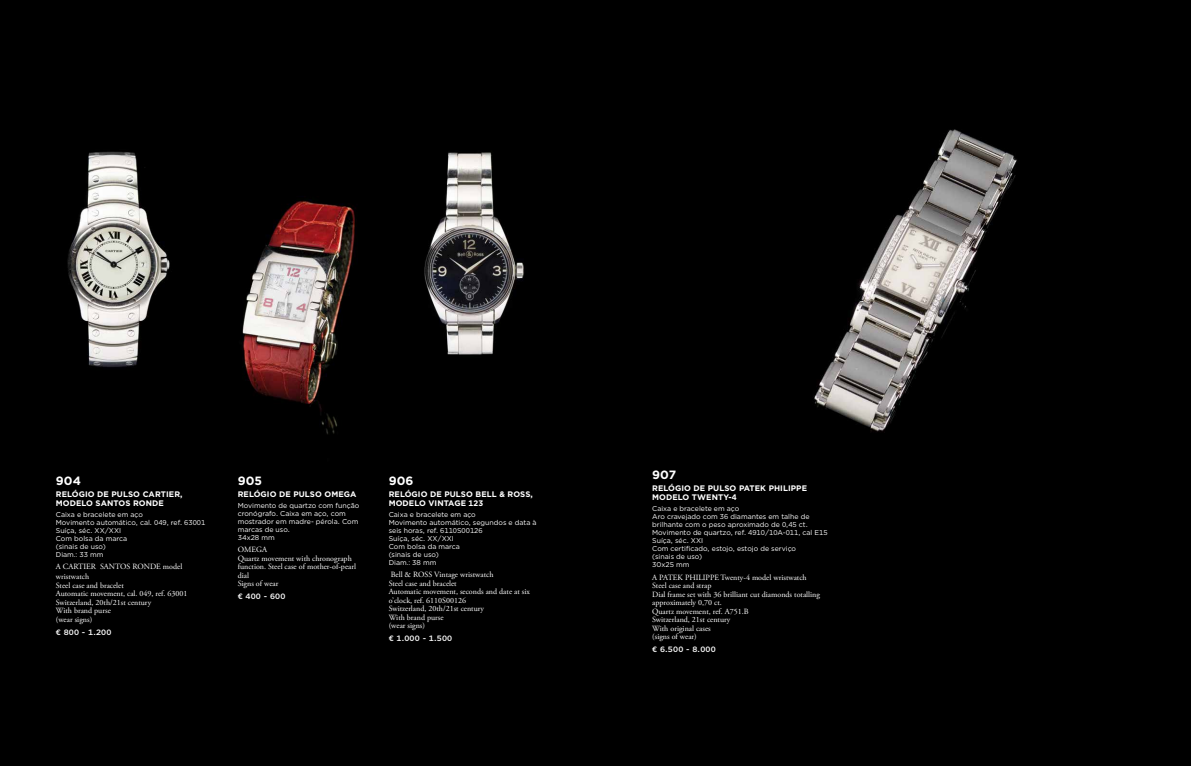
<style>
.page{position:relative;width:1191px;height:766px;background:#fff}
.page>*{position:absolute;margin:0;border:0;box-sizing:border-box;transform-origin:0 0}
.t1{font:700 12px "Gotham";color:#fff}
.t2{font:8px/8.5px "Adobe Garamond Pro";color:#fff}
.t3{font:700 8px/9px "Gotham";letter-spacing:.01em;color:#fff}
.t4{font:500 7.7px "Gotham";letter-spacing:.02em;color:#fff;scale:1.08 1}
.t5{font:7px/8px "Gotham";color:#fff}
</style>
<div class="page">
<div style="left:0;top:0;width:1191px;height:765px;background:#000"></div>
<img style="left:242px;top:200px;width:114px;height:234px">
<img style="left:67px;top:151px;width:103px;height:216px">
<img style="left:424px;top:152px;width:100px;height:203px">
<img style="left:814px;top:129px;width:203px;height:303px">
<h1 class="t1" style="left:56px;top:472px;width:27px">904</h1>
<p class="t3" style="left:56px;top:489px;width:128px">RELÓGIO DE PULSO CARTIER,<br>MODELO SANTOS RONDE</p>
<p class="t5" style="left:56px;top:509px;width:151px">Caixa e bracelete em aço<br>Movimento automático, cal. 049, ref. 63001<br>Suíça, séc. XX/XXI<br>Com bolsa da marca<br>(sinais de uso)<br>Diam.: 33 mm</p>
<p class="t2" style="left:56px;top:562px;width:128px;line-height:10px">A CARTIER SANTOS RONDE model wristwatch</p>
<p class="t2" style="left:56px;top:581px;width:133px">Steel case and bracelet<br>Automatic movement, cal. 049, ref. 63001<br>Switzerland, 20th/21st century<br>With brand purse<br>(wear signs)</p>
<p class="t4" style="left:56px;top:626px;width:53px">€ 800 - 1.200</p>
<h1 class="t1" style="left:238px;top:472px;width:26px">905</h1>
<p class="t3" style="left:238px;top:489px;width:120px">RELÓGIO DE PULSO OMEGA</p>
<p class="t5" style="left:238px;top:500px;width:123px">Movimento de quartzo com função cronógrafo. Caixa em aço, com mostrador em madre- pérola. Com marcas de uso.<br>34x28 mm</p>
<p class="t2" style="left:238px;top:545px;width:120px">OMEGA<br>Quartz movement with chronograph function. Steel case of mother-of-pearl dial<br>Signs of wear</p>
<p class="t4" style="left:238px;top:591px;width:46px">€ 400 - 600</p>
<h1 class="t1" style="left:389px;top:472px;width:26px">906</h1>
<p class="t3" style="left:389px;top:489px;width:146px">RELÓGIO DE PULSO BELL &amp; ROSS,<br>MODELO VINTAGE 123</p>
<p class="t5" style="left:389px;top:509px;width:149px">Caixa e bracelete em aço<br>Movimento automático, segundos e data à seis horas, ref. 6110S00126<br>Suíça, séc. XX/XXI<br>Com bolsa da marca<br>(sinais de uso)<br>Diam.: 38 mm</p>
<p class="t2" style="left:389px;top:570px;width:143px">Bell &amp; ROSS Vintage wristwatch<br>Steel case and bracelet<br>Automatic movement, seconds and date at six o’clock, ref. 6110S00126<br>Switzerland, 20th/21st century<br>With brand purse<br>(wear signs)</p>
<p class="t4" style="left:389px;top:633px;width:60px">€ 1.000 - 1.500</p>
<h1 class="t1" style="left:652px;top:467px;width:25px">907</h1>
<p class="t3" style="left:652px;top:483px;width:156px">RELÓGIO DE PULSO PATEK PHILIPPE<br>MODELO TWENTY-4</p>
<p class="t5" style="left:652px;top:504px;width:177px">Caixa e bracelete em aço<br>Aro cravejado com 36 diamantes em talhe de brilhante com o peso aproximado de 0,45 ct.<br>Movimento de quartzo, ref. 4910/10A-011, cal E15<br>Suíça, séc. XXI<br>Com certificado, estojo, estojo de serviço<br>(sinais de uso)<br>30x25 mm</p>
<p class="t2" style="left:652px;top:573px;width:169px">A PATEK PHILIPPE Twenty-4 model wristwatch<br>Steel case and strap<br>Dial frame set with 36 brilliant cut diamonds totalling approximately 0,70 ct.<br>Quartz movement, ref. A751.B<br>Switzerland, 21st century<br>With original cases<br>(signs of wear)</p>
<p class="t4" style="left:652px;top:644px;width:60px">€ 6.500 - 8.000</p>
</div>
